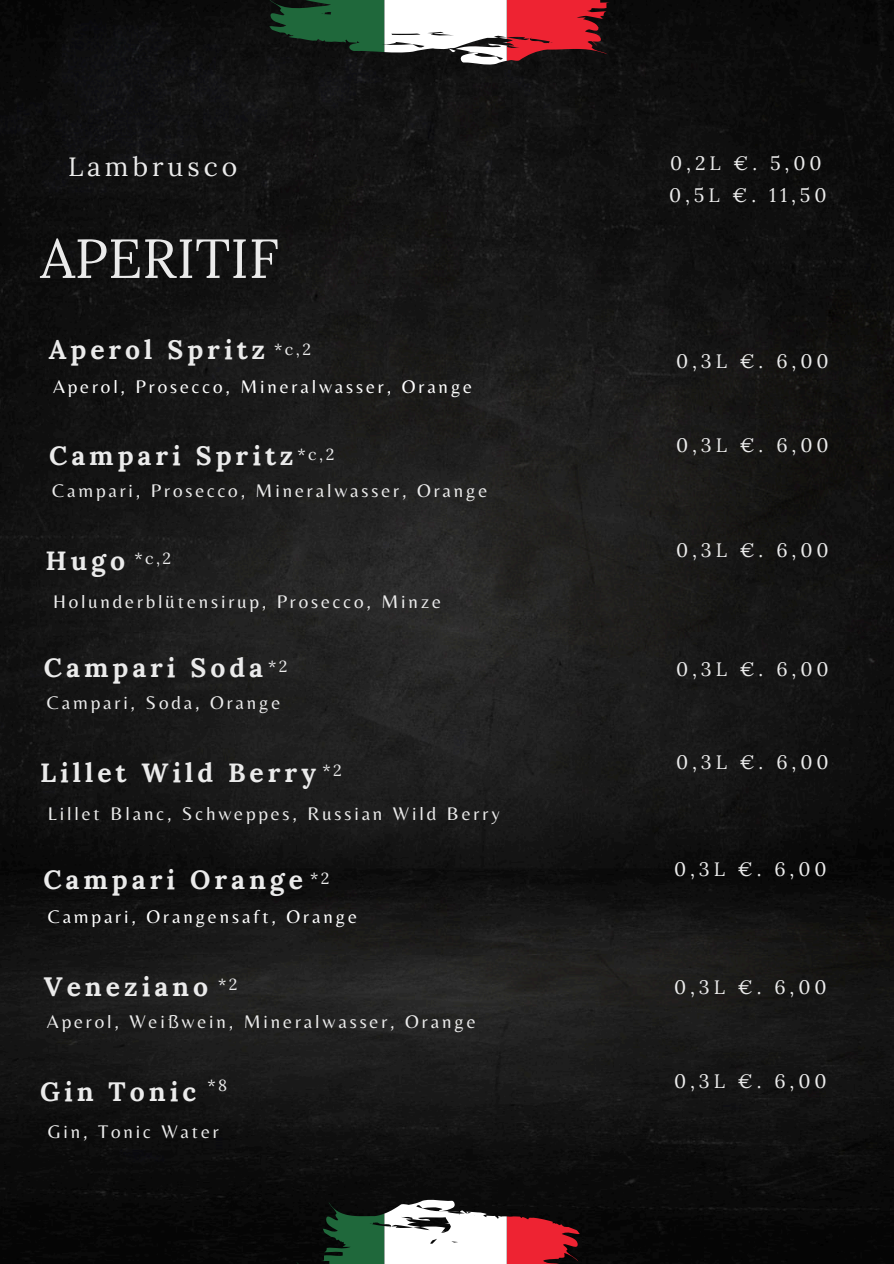
<style>
.page{position:relative;width:894px;height:1264px;background:#fff}
.page>*{position:absolute;margin:0;border:0;box-sizing:border-box;transform-origin:0 0}
.t1{font:55.05px "Lora";color:#ebebeb}
.t2{font:700 26.55px "Lora";letter-spacing:.15em;color:#ebebeb}
.t3{font:26.55px "Lora";letter-spacing:.15em;color:#ebebeb}
.t4{font:19.5px/31.8px "Lora";letter-spacing:.2em;color:#ebebeb}
.t5{font:19.05px "Belleza";letter-spacing:.15em;color:#ebebeb}
.t6{font:19.05px "Belleza";letter-spacing:.15em;color:#fff}
.t7{font:16.05px "Lora";color:#ebebeb}
</style>
<div class="page">
<img style="left:0;top:0;width:893px;height:1263px">
<svg style="left:268px;top:0;width:356px;height:65px"></svg>
<svg style="left:268px;top:1198px;width:356px;height:65px"></svg>
<h2 class="t3" style="left:68px;top:147px;width:171px">Lambrusco</h2>
<p class="t4" style="left:668px;top:146px;width:159px">0,2L €. 5,00<br>0,5L €. 11,50</p>
<h1 class="t1" style="left:40px;top:217px;width:240px">APERITIF</h1>
<h2 class="t2" style="left:49px;top:327px;width:218px">Aperol Spritz</h2>
<p class="t7" style="left:274px;top:337px;width:38px">*c,2</p>
<p class="t6" style="left:53px;top:375px;width:420px">Aperol, Prosecco, Mineralwasser, Orange</p>
<h2 class="t2" style="left:49px;top:433px;width:246px">Campari Spritz</h2>
<p class="t7" style="left:297px;top:442px;width:38px">*c,2</p>
<p class="t5" style="left:52px;top:479px;width:436px">Campari, Prosecco, Mineralwasser, Orange</p>
<h2 class="t2" style="left:45px;top:538px;width:81px">Hugo</h2>
<p class="t5" style="left:53px;top:590px;width:389px">Holunderblütensirup, Prosecco, Minze</p>
<p class="t7" style="left:134px;top:546px;width:38px">*c,2</p>
<h2 class="t2" style="left:44px;top:645px;width:221px">Campari Soda</h2>
<p class="t5" style="left:47px;top:691px;width:235px">Campari, Soda, Orange</p>
<p class="t7" style="left:268px;top:653px;width:21px">*2</p>
<h2 class="t2" style="left:40px;top:750px;width:277px">Lillet Wild Berry</h2>
<p class="t5" style="left:48px;top:801px;width:453px">Lillet Blanc, Schweppes, Russian Wild Berry</p>
<p class="t7" style="left:322px;top:758px;width:21px">*2</p>
<h2 class="t2" style="left:43px;top:857px;width:261px">Campari Orange</h2>
<p class="t7" style="left:310px;top:865px;width:21px">*2</p>
<p class="t6" style="left:48px;top:905px;width:310px">Campari, Orangensaft, Orange</p>
<h2 class="t2" style="left:44px;top:963px;width:166px">Veneziano</h2>
<p class="t7" style="left:218px;top:972px;width:21px">*2</p>
<p class="t5" style="left:47px;top:1009px;width:430px">Aperol, Weißwein, Mineralwasser, Orange</p>
<p class="t7" style="left:207px;top:1072px;width:21px">*8</p>
<h2 class="t2" style="left:40px;top:1068px;width:157px">Gin Tonic</h2>
<p class="t5" style="left:48px;top:1120px;width:172px">Gin, Tonic Water</p>
<p class="t4" style="left:675px;top:344px;width:154px">0,3L €. 6,00</p>
<p class="t4" style="left:675px;top:428px;width:154px">0,3L €. 6,00</p>
<p class="t4" style="left:675px;top:533px;width:154px">0,3L €. 6,00</p>
<p class="t4" style="left:675px;top:651px;width:154px">0,3L €. 6,00</p>
<p class="t4" style="left:675px;top:745px;width:154px">0,3L €. 6,00</p>
<p class="t4" style="left:674px;top:852px;width:154px">0,3L €. 6,00</p>
<p class="t4" style="left:674px;top:970px;width:154px">0,3L €. 6,00</p>
<p class="t4" style="left:674px;top:1063px;width:154px">0,3L €. 6,00</p>
</div>
